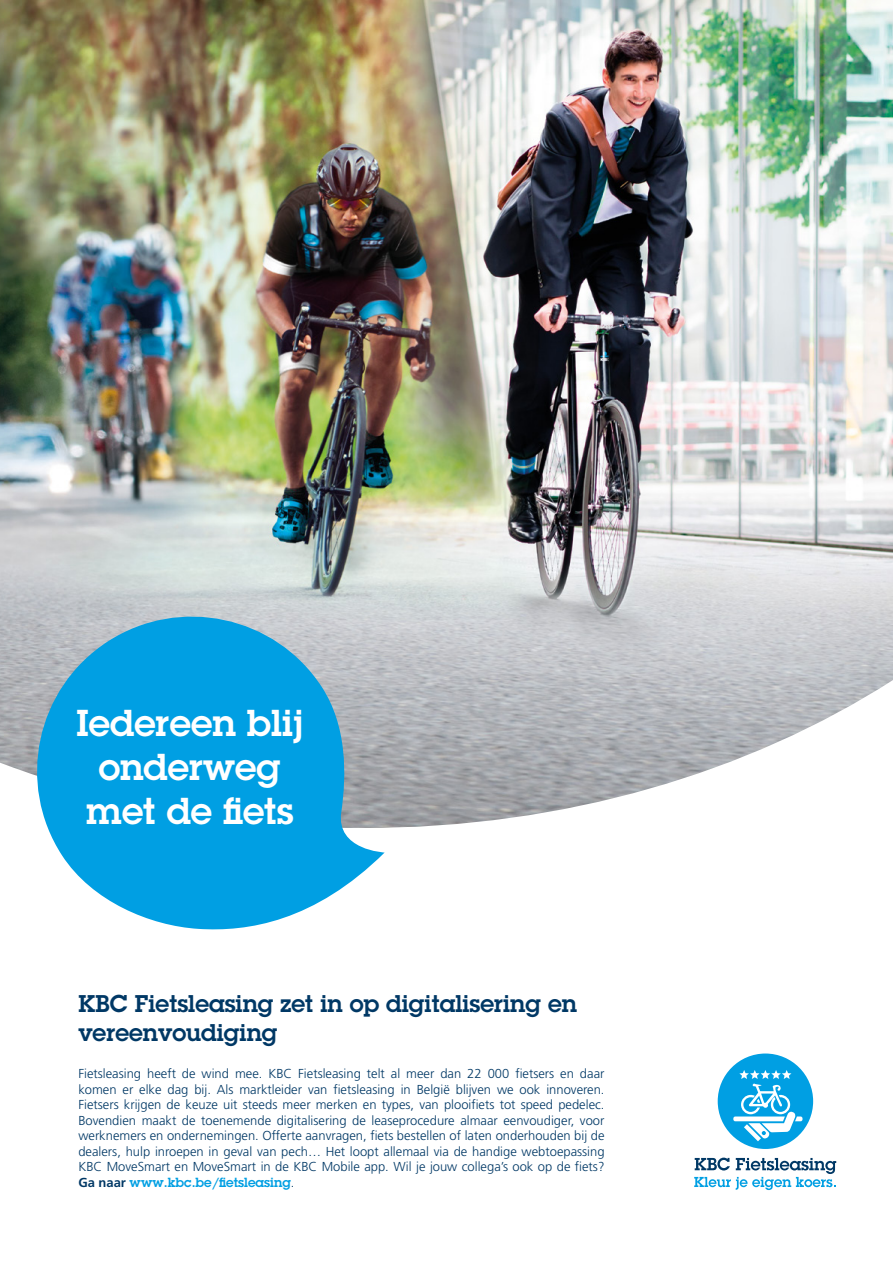
<style>
.page{position:relative;width:893px;height:1263px;background:#fff}
.page>*{position:absolute;margin:0;border:0;box-sizing:border-box;transform-origin:0 0}
.t1{font:600 36.6px/44px "Lubalin Graph";color:#fff;text-align:center}
.t2{font:600 23.7px/28.3px "Lubalin Graph";color:#003865}
.t3{font:300 13.05px/15.6px "Frutiger";color:#003865;text-align:justify}
.t4{font:600 13.05px "Lubalin Graph";color:#009fe3}
.s1{font-family:"Frutiger";font-weight:700;color:#003865}
.s2{font-family:"Frutiger";font-weight:300;color:#003865}
</style>
<div class="page">
<img style="left:0;top:0;width:893px;height:828px">
<div style="left:718px;top:1053px;width:95px;height:96px;background:#009fe3;border-radius:50%"></div>
<svg style="left:733px;top:1070px;width:69px;height:71px"></svg>
<svg style="left:694px;top:1157px;width:142px;height:33px"></svg>
<svg style="left:15px;top:595px;width:370px;height:335px;background:#4bb1de"></svg>
<h1 class="t1" style="left:76px;top:701px;width:228px">Iedereen blij onderweg met de fiets</h1>
<h2 class="t2" style="left:78px;top:989px;width:500px">KBC Fietsleasing zet in op digitalisering en vereenvoudiging</h2>
<p class="t3" style="left:78px;top:1066px;width:528px">Fietsleasing heeft de wind mee. KBC Fietsleasing telt al meer dan 22 000 fietsers en daar komen er elke dag bij. Als marktleider van fietsleasing in België blijven we ook innoveren.<br>Fietsers krijgen de keuze uit steeds meer merken en types, van plooifiets tot speed pedelec.<br>Bovendien maakt de toenemende digitalisering de leaseprocedure almaar eenvoudiger, voor werknemers en ondernemingen. Offerte aanvragen, fiets bestellen of laten onderhouden bij de dealers, hulp inroepen in geval van pech… Het loopt allemaal via de handige webtoepassing KBC MoveSmart en MoveSmart in de KBC Mobile app. Wil je jouw collega’s ook op de fiets?</p>
<p class="t4" style="left:78px;top:1174px;width:218px"><span class="s1">Ga naar</span> www.kbc.be/fietsleasing<span class="s2">.</span></p>
</div>
